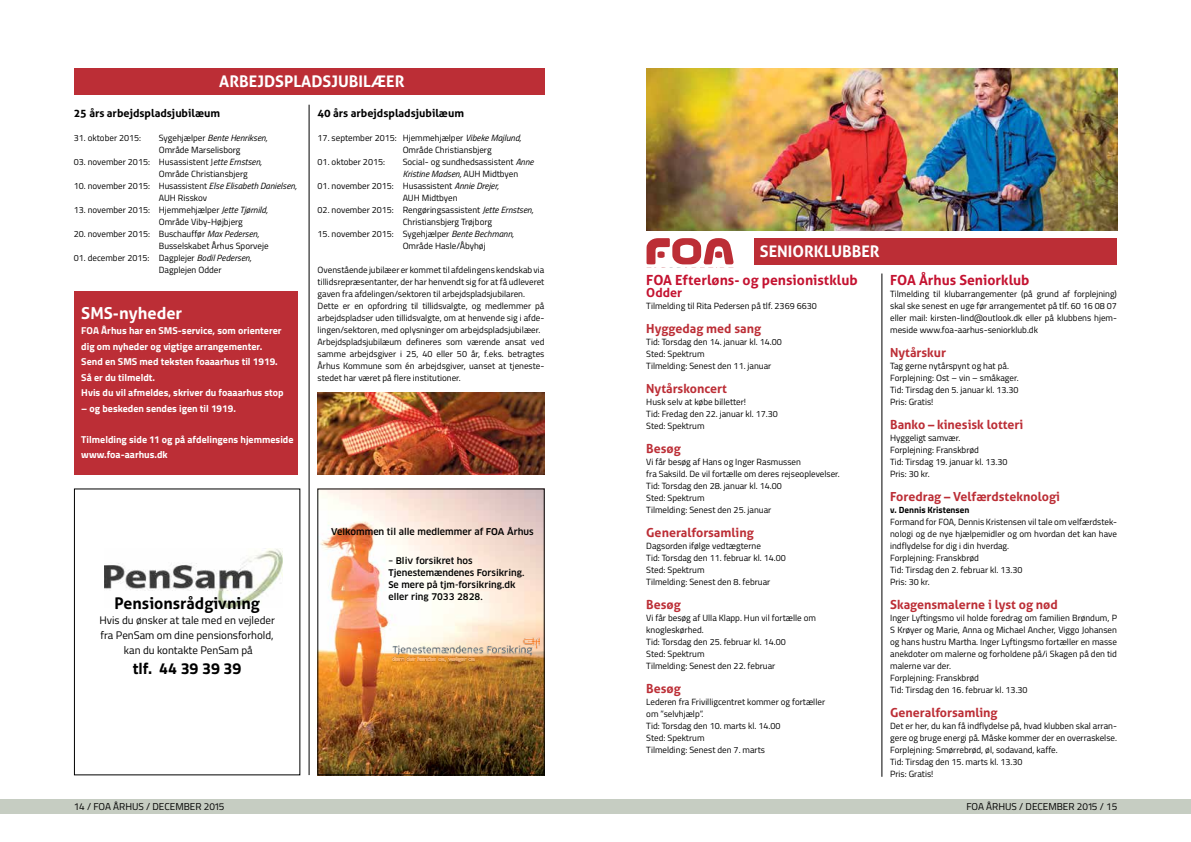
<style>
.page{position:relative;width:1191px;height:842px;background:#fff}
.page>*{position:absolute;margin:0;border:0;box-sizing:border-box;transform-origin:0 0}
.t1{font:700 16.5px "Aller";color:#fff}
.t2{font:700 16px "Aller";color:#fff}
.t3{font:700 16px "Aller";color:#000}
.t4{font:700 16px "Titillium";color:#000}
.t5{font:700 14px "Aller";color:#c41230}
.t6{font:700 12.5px "Aller";color:#bc2e36}
.t7{font:700 12.5px "Aller";color:#c41230}
.t8{font:11px/15px "Titillium";color:#000;text-align:center}
.t9{font:700 11px "Aller";color:#000}
.t10{font:700 10px/15.5px "Titillium";color:#fff}
.t11{font:10px "Titillium";color:#000}
.t12{font:500 9.1px "Clan OT";color:#000}
.t13{font:9px/12px "Titillium";color:#000}
.t14{font:500 9px/12px "Clan OT";color:#000}
.t15{font:700 9px "Titillium";color:#000}
.s1{font-style:italic}
</style>
<div class="page">
<div style="left:0;top:799px;width:595px;height:15px;background:#c6cdc2"></div>
<div style="left:595px;top:799px;width:596px;height:15px;background:#c6cdc2"></div>
<div style="left:74px;top:291px;width:224px;height:184px;background:#bc2e36"></div>
<hr style="left:309px;top:105px;width:1px;height:670px;background:#000">
<img style="left:319px;top:491px;width:223px;height:282px">
<div style="left:317px;top:489px;width:227px;height:286px;border:1px solid #000"></div>
<img style="left:105px;top:548px;width:178px;height:60px">
<div style="left:74px;top:68px;width:470px;height:27px;background:#bc2e36"></div>
<img style="left:388px;top:635px;width:152px;height:29px">
<img style="left:646px;top:68px;width:471px;height:163px">
<hr style="left:881px;top:273px;width:1px;height:504px;background:#000">
<svg style="left:646px;top:238px;width:88px;height:26px"></svg>
<div style="left:754px;top:238px;width:363px;height:27px;background:#bc2e36"></div>
<img style="left:317px;top:393px;width:227px;height:82px">
<h2 class="t2" style="left:219px;top:72px;width:187px">ARBEJDSPLADSJUBILÆER</h2>
<p class="t9" style="left:74px;top:106px;width:148px">25 års arbejdspladsjubilæum</p>
<p class="t13" style="left:74px;top:131px;width:69px">31. oktober 2015:</p>
<p class="t13" style="left:159px;top:131px;width:110px">Sygehjælper <span class="s1">Bente Henriksen,<br></span>Område Marselisborg</p>
<p class="t13" style="left:159px;top:155px;width:105px;text-indent:-85px">03. november 2015: Husassistent J<span class="s1">ette Ernstsen,<br></span>Område Christiansbjerg</p>
<p class="t13" style="left:74px;top:179px;width:224px;text-align:center">10. november 2015: Husassistent <span class="s1">Else Elisabeth Danielsen,<br></span>AUH Risskov</p>
<p class="t13" style="left:159px;top:203px;width:110px;text-indent:-85px">13. november 2015: Hjemmehjælper <span class="s1">Jette Tjørnild,<br></span>Område Viby-Højbjerg</p>
<p class="t13" style="left:159px;top:227px;width:111px;text-indent:-85px">20. november 2015: Buschauffør <span class="s1">Max Pedersen,<br></span>Busselskabet Århus Sporveje</p>
<p class="t13" style="left:159px;top:251px;width:94px;text-indent:-85px">01. december 2015: Dagplejer <span class="s1">Bodil Pedersen,<br></span>Dagplejen Odder</p>
<h1 class="t1" style="left:81px;top:303px;width:102px">SMS-nyheder</h1>
<p class="t10" style="left:81px;top:323px;width:204px">FOA Århus har en SMS-service, som orienterer dig om nyheder og vigtige arrangementer.<br>Send en SMS med teksten foaaarhus til 1919.<br>Så er du tilmeldt.<br>Hvis du vil afmeldes, skriver du foaaarhus stop</p>
<p class="t10" style="left:81px;top:400px;width:156px">– og beskeden sendes igen til 1919.</p>
<p class="t10" style="left:81px;top:431px;width:214px">Tilmelding side 11 og på afdelingens hjemmeside www.foa-aarhus.dk</p>
<p class="t9" style="left:317px;top:106px;width:148px">40 års arbejdspladsjubilæum</p>
<p class="t13" style="left:403px;top:131px;width:120px;text-indent:-85px">17. september 2015: Hjemmehjælper <span class="s1">Vibeke Majlund,<br></span>Område Christiansbjerg</p>
<p class="t13" style="left:317px;top:155px;width:69px">01. oktober 2015:</p>
<p class="t13" style="left:403px;top:155px;width:133px">Social- og sundhedsassistent <span class="s1">Anne<br>Kristine Madsen,</span> AUH Midtbyen</p>
<p class="t13" style="left:403px;top:179px;width:98px;text-indent:-85px">01. november 2015: Husassistent <span class="s1">Annie Drejer,<br></span>AUH Midtbyen</p>
<p class="t13" style="left:403px;top:203px;width:132px;text-indent:-85px">02. november 2015: Rengøringsassistent <span class="s1">Jette Ernstsen,<br></span>Christiansbjerg Trøjborg</p>
<p class="t13" style="left:403px;top:227px;width:113px;text-indent:-85px">15. november 2015: Sygehjælper <span class="s1">Bente Bechmann,<br></span>Område Hasle/Åbyhøj</p>
<p class="t13" style="left:317px;top:263px;width:228px">Ovenstående jubilæer er kommet til afdelingens kendskab via tillidsrepræsentanter, der har henvendt sig for at få udleveret gaven fra afdelingen/sektoren til arbejdspladsjubilaren.<br>Dette er en opfordring til tillidsvalgte, og medlemmer på arbejdspladser uden tillidsvalgte, om at henvende sig i afde&shy;lingen/sektoren, med oplysninger om arbejdspladsjubilæer.<br>Arbejdspladsjubilæum defineres som værende ansat ved samme arbejdsgiver i 25, 40 eller 50 år, f.eks. betragtes Århus Kommune som én arbejdsgiver, uanset at tjeneste&shy;stedet har været på flere institutioner.</p>
<h2 class="t3" style="left:114px;top:593px;width:147px">Pensionsrådgivning</h2>
<p class="t8" style="left:99px;top:612px;width:177px">Hvis du ønsker at tale med en vejleder fra PenSam om dine pensionsforhold, kan du kontakte PenSam på</p>
<h2 class="t4" style="left:133px;top:656px;width:110px">tlf. 44 39 39 39</h2>
<p class="t12" style="left:331px;top:526px;width:204px">Velkommen til alle medlemmer af FOA Århus</p>
<p class="t14" style="left:388px;top:555px;width:137px">– Bliv forsikret hos<br>Tjenestemændenes Forsikring.<br>Se mere på tjm-forsikring.dk eller ring 7033 2828.</p>
<h2 class="t2" style="left:760px;top:242px;width:121px">SENIORKLUBBER</h2>
<h3 class="t5" style="left:646px;top:271px;width:213px">FOA Efterløns- og pensionistklub</h3>
<h3 class="t7" style="left:646px;top:285px;width:37px">Odder</h3>
<p class="t13" style="left:646px;top:299px;width:172px">Tilmelding til Rita Pedersen på tlf. 2369 6630</p>
<h3 class="t6" style="left:646px;top:321px;width:116px">Hyggedag med sang</h3>
<p class="t13" style="left:646px;top:335px;width:137px">Tid: Torsdag den 14. januar kl. 14.00<br>Sted: Spektrum<br>Tilmelding: Senest den 11. januar</p>
<h3 class="t6" style="left:646px;top:381px;width:82px">Nytårskoncert</h3>
<p class="t13" style="left:646px;top:395px;width:133px">Husk selv at købe billetter!<br>Tid: Fredag den 22. januar kl. 17.30<br>Sted: Spektrum</p>
<h3 class="t6" style="left:646px;top:441px;width:36px">Besøg</h3>
<p class="t13" style="left:646px;top:455px;width:195px">Vi får besøg af Hans og Inger Rasmussen<br>fra Saksild. De vil fortælle om deres rejseoplevelser.<br>Tid: Torsdag den 28. januar kl. 14.00<br>Sted: Spektrum<br>Tilmelding: Senest den 25. januar</p>
<h3 class="t6" style="left:646px;top:525px;width:109px">Generalforsamling</h3>
<p class="t13" style="left:646px;top:539px;width:141px">Dagsorden ifølge vedtægterne<br>Tid: Torsdag den 11. februar kl. 14.00<br>Sted: Spektrum<br>Tilmelding: Senest den 8. februar</p>
<h3 class="t6" style="left:646px;top:597px;width:36px">Besøg</h3>
<p class="t13" style="left:646px;top:611px;width:171px">Vi får besøg af Ulla Klapp. Hun vil fortælle om knogleskørhed.<br>Tid: Torsdag den 25. februar kl. 14.00<br>Sted: Spektrum<br>Tilmelding: Senest den 22. februar</p>
<h3 class="t6" style="left:646px;top:681px;width:36px">Besøg</h3>
<p class="t13" style="left:646px;top:695px;width:180px">Lederen fra Frivilligcentret kommer og fortæller om ”selvhjælp”.<br>Tid: Torsdag den 10. marts kl. 14.00<br>Sted: Spektrum<br>Tilmelding: Senest den 7. marts</p>
<h3 class="t5" style="left:890px;top:271px;width:141px">FOA Århus Seniorklub</h3>
<p class="t13" style="left:890px;top:287px;width:228px;text-align:justify">Tilmelding til klubarrangementer (på grund af forplejning) skal ske senest en uge før arrangementet på tlf. 60 16 08 07 eller mail: kirsten-lind@outlook.dk eller på klubbens hjem&shy;meside www.foa-aarhus-seniorklub.dk</p>
<h3 class="t6" style="left:890px;top:345px;width:57px">Nytårskur</h3>
<p class="t13" style="left:890px;top:359px;width:130px">Tag gerne nytårspynt og hat på.<br>Forplejning: Ost – vin – småkager.<br>Tid: Tirsdag den 5. januar kl. 13.30<br>Pris: Gratis!</p>
<h3 class="t6" style="left:890px;top:417px;width:135px">Banko – kinesisk lotteri</h3>
<p class="t13" style="left:890px;top:431px;width:119px">Hyggeligt samvær.<br>Forplejning: Franskbrød<br>Tid: Tirsdag 19. januar kl. 13.30<br>Pris: 30 kr.</p>
<h3 class="t6" style="left:890px;top:489px;width:171px">Foredrag – Velfærdsteknologi</h3>
<p class="t15" style="left:890px;top:503px;width:81px">v. Dennis Kristensen</p>
<p class="t13" style="left:890px;top:515px;width:228px">Formand for FOA, Dennis Kristensen vil tale om velfærdstek&shy;nologi og de nye hjælpemidler og om hvordan det kan have indflydelse for dig i din hverdag.<br>Forplejning: Franskbrød<br>Tid: Tirsdag den 2. februar kl. 13.30<br>Pris: 30 kr.</p>
<h3 class="t6" style="left:890px;top:597px;width:169px">Skagensmalerne i lyst og nød</h3>
<p class="t13" style="left:890px;top:611px;width:228px">Inger Lyftingsmo vil holde foredrag om familien Brøndum, P S Krøyer og Marie, Anna og Michael Ancher, Viggo Johansen og hans hustru Martha. Inger Lyftingsmo fortæller en masse anekdoter om malerne og forholdene på/i Skagen på den tid malerne var der.<br>Forplejning: Franskbrød<br>Tid: Tirsdag den 16. februar kl. 13.30</p>
<h3 class="t6" style="left:890px;top:705px;width:109px">Generalforsamling</h3>
<p class="t13" style="left:890px;top:719px;width:228px">Det er her, du kan få indflydelse på, hvad klubben skal arran&shy;gere og bruge energi på. Måske kommer der en overraskelse.<br>Forplejning: Smørrebrød, øl, sodavand, kaffe.<br>Tid: Tirsdag den 15. marts kl. 13.30<br>Pris: Gratis!</p>
<p class="t11" style="left:74px;top:799px;width:152px">14 / FOA ÅRHUS / DECEMBER 2015</p>
<p class="t11" style="left:966px;top:799px;width:152px">FOA ÅRHUS / DECEMBER 2015 / 15</p>
</div>
